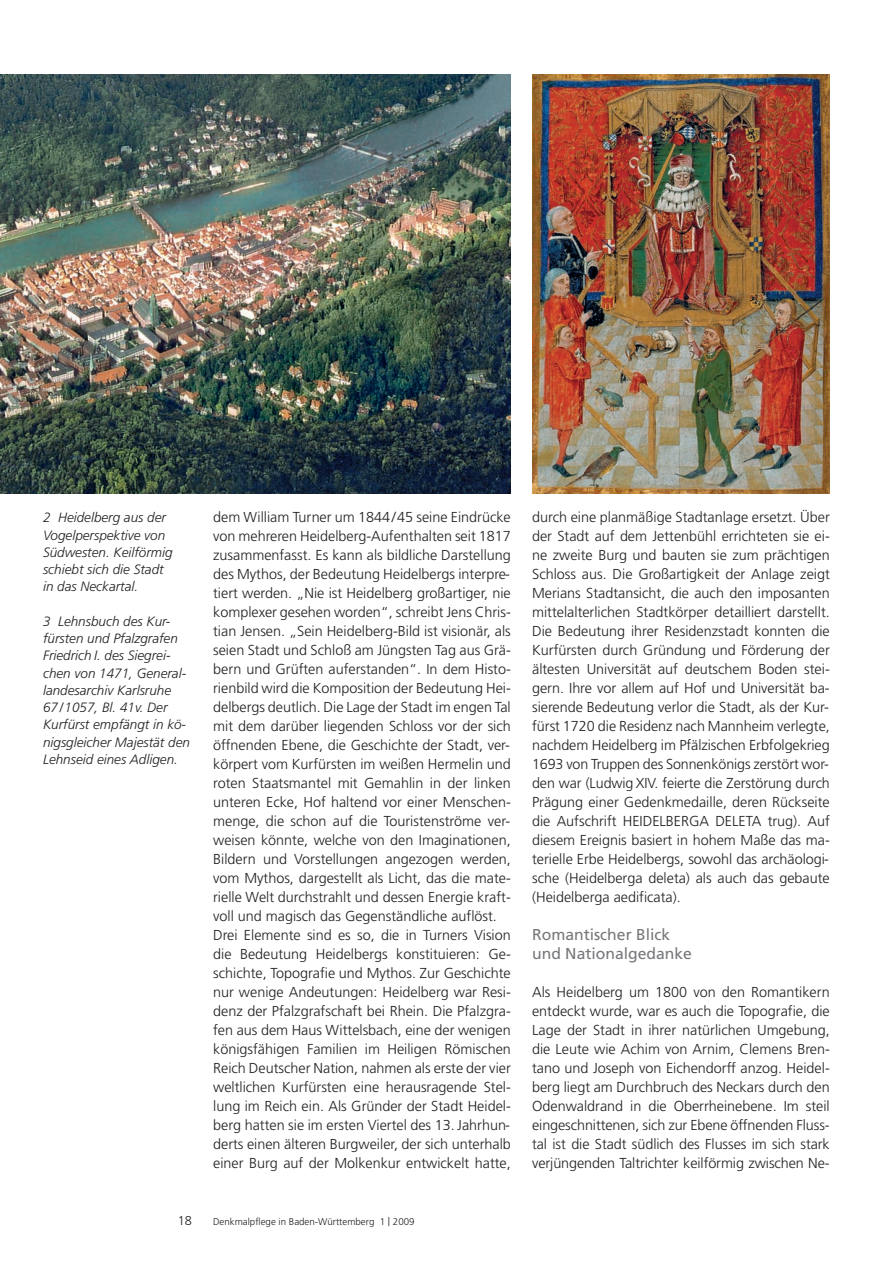
<style>
.page{position:relative;width:893px;height:1263px;background:#fff}
.page>*{position:absolute;margin:0;border:0;box-sizing:border-box;transform-origin:0 0}
.t1{font:15.75px/19px "Frutiger";color:#76787b}
.t2{font:300 14.4px/19px "Frutiger";color:#231f20;text-align:justify}
.t3{font:italic 300 13.5px/17.2px "Frutiger";color:#231f20}
.t4{font:300 12.75px "Frutiger";color:#231f20}
.t5{font:300 9.75px "Frutiger";color:#231f20}
.s1{font-size:12px}
</style>
<div class="page">
<img style="left:533px;top:75px;width:297px;height:419px">
<img style="left:0;top:75px;width:511px;height:419px">
<p class="t3" style="left:43px;top:510px;width:131px">2 Heidelberg aus der<br>Vogelperspektive von<br>Südwesten. Keilförmig schiebt sich die Stadt in das Neckartal.</p>
<p class="t3" style="left:43px;top:613px;width:148px">3 Lehnsbuch des Kur&shy;fürsten und Pfalzgrafen<br>Friedrich I. des Siegrei&shy;chen von 1471, General&shy;landesarchiv Karlsruhe<br>67/1057, Bl. 41v. Der<br>Kurfürst empfängt in kö&shy;nigsgleicher Majestät den<br>Lehnseid eines Adligen.</p>
<p class="t2" style="left:213px;top:509px;width:299px;text-align:left">dem William Turner um 1844/45 seine Eindrücke von mehreren Heidelberg-Aufenthalten seit 1817 zusammenfasst. Es kann als bildliche Darstellung des Mythos, der Bedeutung Heidelbergs interpre&shy;tiert werden. „Nie ist Heidelberg großartiger, nie komplexer gesehen worden“, schreibt Jens Chris&shy;tian Jensen. „Sein Heidelberg-Bild ist visionär, als seien Stadt und Schloß am Jüngsten Tag aus Grä&shy;bern und Grüften auferstanden“. In dem Histo&shy;rienbild wird die Komposition der Bedeutung Hei&shy;delbergs deutlich. Die Lage der Stadt im engen Tal mit dem darüber liegenden Schloss vor der sich öffnenden Ebene, die Geschichte der Stadt, ver&shy;körpert vom Kurfürsten im weißen Hermelin und roten Staatsmantel mit Gemahlin in der linken unteren Ecke, Hof haltend vor einer Menschen&shy;menge, die schon auf die Touristenströme ver&shy;weisen könnte, welche von den Imaginationen, Bildern und Vorstellungen angezogen werden, vom Mythos, dargestellt als Licht, das die mate&shy;rielle Welt durchstrahlt und dessen Energie kraft&shy;voll und magisch das Gegenständliche auflöst.<br>Drei Elemente sind es so, die in Turners Vision die Bedeutung Heidelbergs konstituieren: Ge&shy;schichte, Topografie und Mythos. Zur Geschichte nur wenige Andeutungen: Heidelberg war Resi&shy;denz der Pfalzgrafschaft bei Rhein. Die Pfalzgra&shy;fen aus dem Haus Wittelsbach, eine der wenigen königsfähigen Familien im Heiligen Römischen Reich Deutscher Nation, nahmen als erste der vier weltlichen Kurfürsten eine herausragende Stel&shy;lung im Reich ein. Als Gründer der Stadt Heidel&shy;berg hatten sie im ersten Viertel des 13. Jahrhun&shy;derts einen älteren Burgweiler, der sich unterhalb einer Burg auf der Molkenkur entwickelt hatte,</p>
<p class="t2" style="left:532px;top:509px;width:299px">durch eine planmäßige Stadtanlage ersetzt. Über der Stadt auf dem Jettenbühl errichteten sie ei&shy;ne zweite Burg und bauten sie zum prächtigen Schloss aus. Die Großartigkeit der Anlage zeigt Merians Stadtansicht, die auch den imposanten mittelalterlichen Stadtkörper detailliert darstellt.<br>Die Bedeutung ihrer Residenzstadt konnten die Kurfürsten durch Gründung und Förderung der ältesten Universität auf deutschem Boden stei&shy;gern. Ihre vor allem auf Hof und Universität ba - sierende Bedeutung verlor die Stadt, als der Kur&shy;fürst 1720 die Residenz nach Mannheim verlegte, nach dem Heidelberg im Pfälzischen Erbfolgekrieg 1693 von Truppen des Sonnenkönigs zerstört wor&shy;den war (Ludwig XIV. feierte die Zerstörung durch Prägung einer Gedenkmedaille, deren Rückseite die Aufschrift HEIDELBERGA DELETA trug). Auf diesem Ereignis basiert in hohem Maße das ma&shy;terielle Erbe Heidelbergs, sowohl das archäologi&shy;sche (Heidelberga deleta) als auch das gebaute (Heidelberga aedificata).</p>
<p class="t1" style="left:532px;top:926px;width:161px">Romantischer Blick und Nationalgedanke</p>
<p class="t2" style="left:532px;top:983px;width:299px">Als Heidelberg um 1800 von den Romantikern entdeckt wurde, war es auch die Topografie, die Lage der Stadt in ihrer natürlichen Umgebung, die Leute wie Achim von Arnim, Clemens Bren&shy;tano und Joseph von Eichendorff anzog. Heidel&shy;berg liegt am Durchbruch des Neckars durch den Odenwaldrand in die Oberrheinebene. Im steil eingeschnittenen, sich zur Ebene öffnenden Fluss&shy;tal ist die Stadt südlich des Flusses im sich stark verjüngenden Taltrichter keilförmig zwischen Ne-</p>
<p class="t4" style="left:178px;top:1215px;width:16px">18</p>
<p class="t5" style="left:213px;top:1217px;width:203px">Denkmalpflege in Baden-Württemberg 1 <span class="s1">|</span> 2009</p>
</div>
